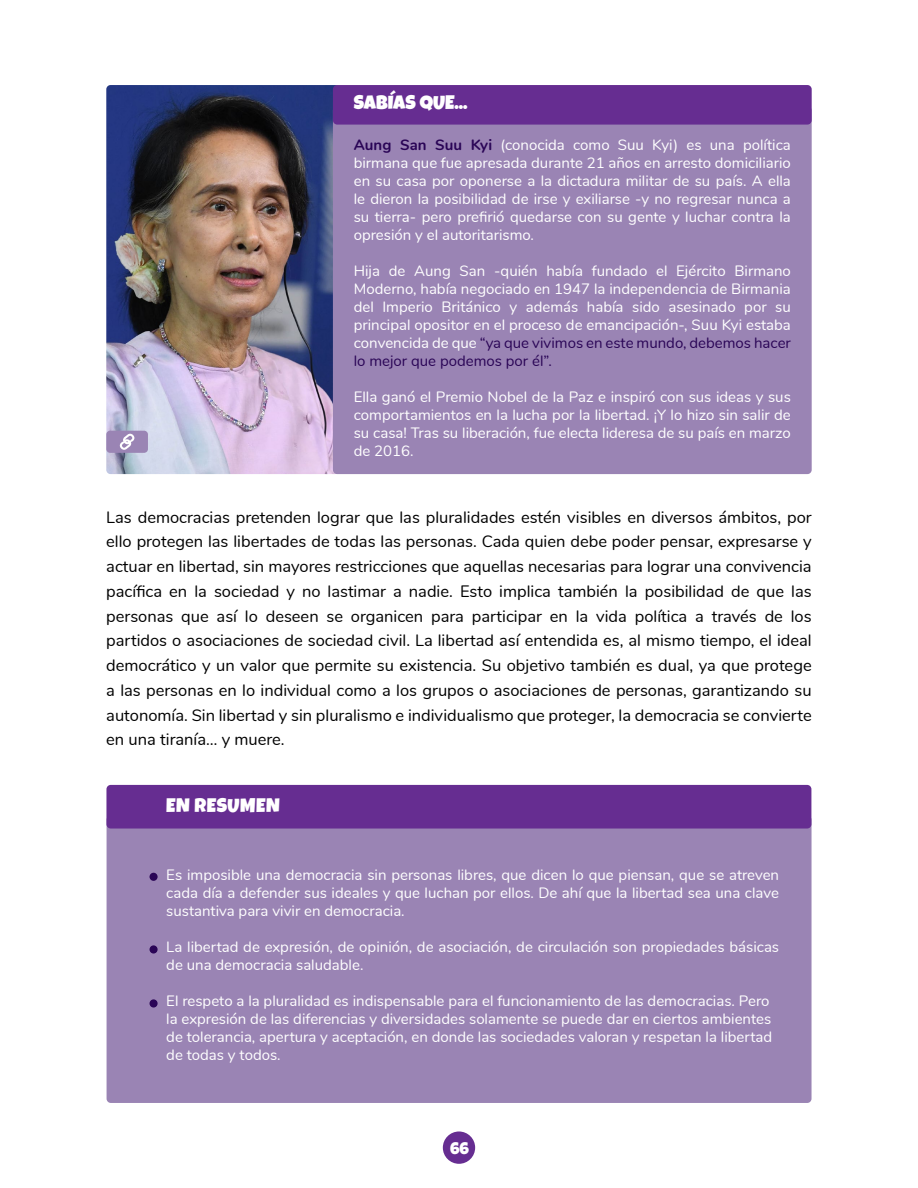
<style>
.page{position:relative;width:918px;height:1188px;background:#fff}
.page>*{position:absolute;margin:0;border:0;box-sizing:border-box;transform-origin:0 0}
.t1{font:19.5px "Luckiest Guy";letter-spacing:.015em;color:#fff}
.t2{font:16.5px/24.8px "Nunito";color:#000;text-align:justify}
.t3{font:16.5px "Luckiest Guy";color:#fff}
.t4{font:15px/18px "Nunito";color:#fff;text-align:justify}
.s1{font-weight:700;color:#2a0556}
.s2{color:#2a0556}
</style>
<div class="page">
<div style="left:443px;top:1131px;width:32px;height:33px;background:#662d91;border-radius:50%"></div>
<img style="left:106px;top:85px;width:229px;height:389px">
<div style="left:333px;top:106px;width:479px;height:368px;background:#9a84b4;border-radius:4px"></div>
<div style="left:333px;top:85px;width:479px;height:40px;background:#662d91;border-radius:4px"></div>
<div style="left:107px;top:816px;width:705px;height:287px;background:#9a84b4;border-radius:4px"></div>
<div style="left:106px;top:785px;width:705px;height:44px;background:#662d91;border-radius:4px"></div>
<div style="left:150px;top:873px;width:8px;height:8px;background:#2a0556;border-radius:50%"></div>
<div style="left:150px;top:945px;width:8px;height:9px;background:#2a0556;border-radius:50%"></div>
<div style="left:150px;top:999px;width:8px;height:9px;background:#2a0556;border-radius:50%"></div>
<div style="left:106px;top:431px;width:42px;height:22px;background:#9a84b4;border-radius:4px"></div>
<svg style="left:120px;top:434px;width:14px;height:16px"></svg>
<h1 class="t1" style="left:354px;top:90px;width:115px">SABÍAS QUE...</h1>
<p class="t4" style="left:354px;top:135px;width:439px"><span class="s1">Aung San Suu Kyi</span> (conocida como Suu Kyi) es una política birmana que fue apresada durante 21 años en arresto domiciliario en su casa por oponerse a la dictadura militar de su país. A ella le dieron la posibilidad de irse y exiliarse -y no regresar nunca a su tierra- pero prefirió quedarse con su gente y luchar contra la opresión y el autoritarismo.</p>
<p class="t4" style="left:354px;top:261px;width:439px">Hija de Aung San -quién había fundado el Ejército Birmano Moderno, había negociado en 1947 la independencia de Birmania del Imperio Británico y además había sido asesinado por su principal opositor en el proceso de emancipación-, Suu Kyi estaba convencida de que <span class="s2">“ya que vivimos en este mundo, debemos hacer lo mejor que podemos por él”.</span></p>
<p class="t4" style="left:354px;top:387px;width:439px">Ella ganó el Premio Nobel de la Paz e inspiró con sus ideas y sus comportamientos en la lucha por la libertad. ¡Y lo hizo sin salir de su casa! Tras su liberación, fue electa lideresa de su país en marzo de 2016.</p>
<p class="t2" style="left:106px;top:504px;width:707px">Las democracias pretenden lograr que las pluralidades estén visibles en diversos ámbitos, por ello protegen las libertades de todas las personas. Cada quien debe poder pensar, expresarse y actuar en libertad, sin mayores restricciones que aquellas necesarias para lograr una convivencia pacífica en la sociedad y no lastimar a nadie. Esto implica también la posibilidad de que las personas que así lo deseen se organicen para participar en la vida política a través de los partidos o asociaciones de sociedad civil. La libertad así entendida es, al mismo tiempo, el ideal democrático y un valor que permite su existencia. Su objetivo también es dual, ya que protege a las personas en lo individual como a los grupos o asociaciones de personas, garantizando su autonomía. Sin libertad y sin pluralismo e individualismo que proteger, la democracia se convierte en una tiranía… y muere.</p>
<h1 class="t1" style="left:166px;top:793px;width:115px">EN RESUMEN</h1>
<p class="t4" style="left:166px;top:865px;width:614px">Es imposible una democracia sin personas libres, que dicen lo que piensan, que se atreven cada día a defender sus ideales y que luchan por ellos. De ahí que la libertad sea una clave sustantiva para vivir en democracia.</p>
<p class="t4" style="left:166px;top:937px;width:614px">La libertad de expresión, de opinión, de asociación, de circulación son propiedades básicas de una democracia saludable.</p>
<p class="t4" style="left:166px;top:991px;width:607px;text-align:left">El respeto a la pluralidad es indispensable para el funcionamiento de las democracias. Pero la expresión de las diferencias y diversidades solamente se puede dar en ciertos ambientes de tolerancia, apertura y aceptación, en donde las sociedades valoran y respetan la libertad de todas y todos.</p>
<p class="t3" style="left:450px;top:1138px;width:20px">66</p>
</div>
